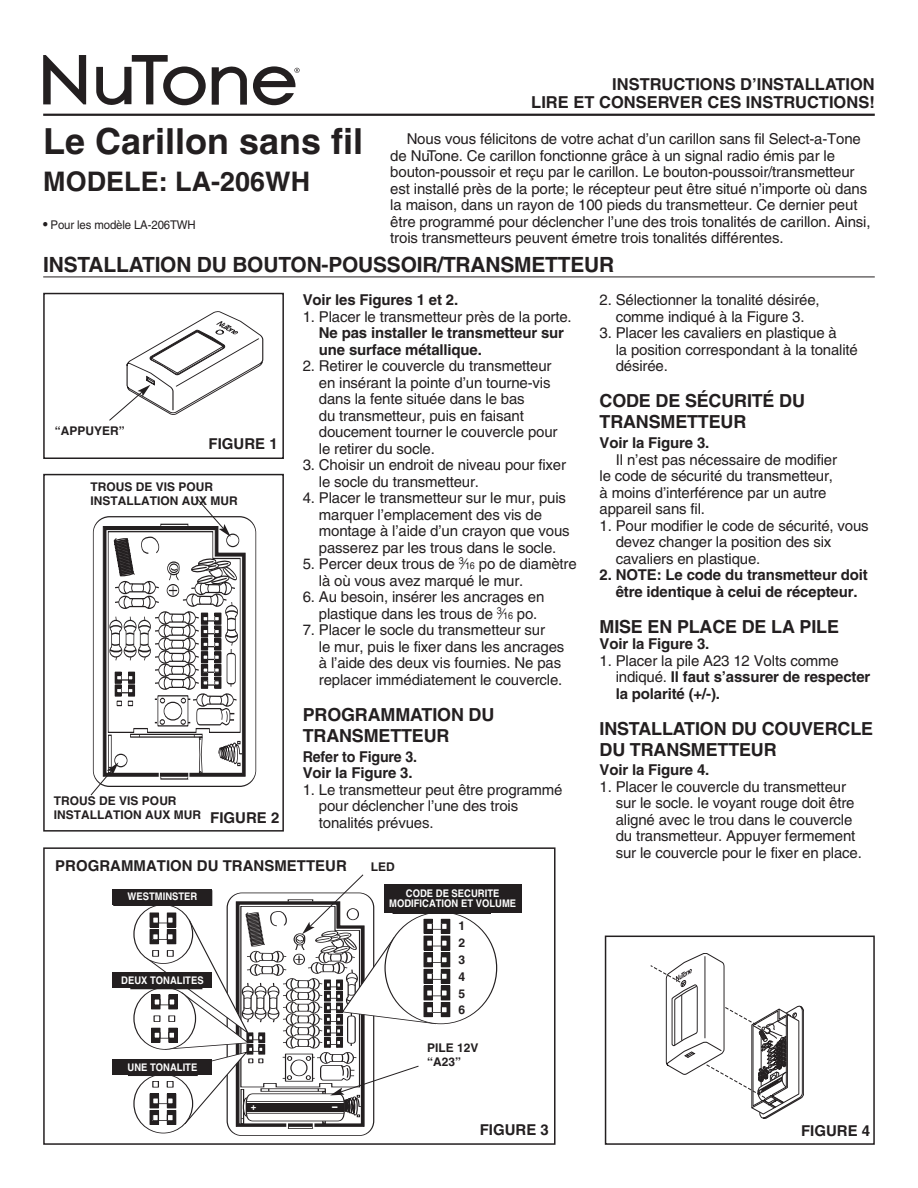
<style>
.page{position:relative;width:918px;height:1188px;background:#fff}
.page>*{position:absolute;margin:0;border:0;box-sizing:border-box;transform-origin:0 0}
.t1{font:700 36px "Helvetica";color:#231f20}
.t2{font:700 27px "Helvetica";color:#231f20}
.t3{font:700 21px "Helvetica";letter-spacing:-.01em;color:#231f20}
.t4{font:700 18px/21px "Helvetica";letter-spacing:-.01em;color:#231f20}
.t5{font:700 16.5px/18px "Helvetica";color:#231f20;text-align:right}
.t6{font:15px/16.5px "Helvetica";letter-spacing:-.01em;color:#231f20}
.t7{font:700 15px/16.5px "Helvetica";letter-spacing:-.01em;color:#231f20}
.t8{font:700 15px/16.5px "Helvetica";letter-spacing:-.01em;color:#231f20;scale:.95 1}
.t9{font:700 12.15px/12.3px "Helvetica";color:#fff;text-align:center}
.t10{font:700 12.15px "Helvetica";color:#231f20}
.t11{font:700 12px/13.5px "Helvetica";color:#231f20}
.t12{font:12px "Helvetica";letter-spacing:-.01em;color:#231f20;scale:.95 1}
.t13{font:900 10.8px "Helvetica";color:#fff}
.t14{font:700 10.5px/10.5px "Helvetica";color:#fff;text-align:center;scale:.9 1}
.t15{font:900 9.45px "Helvetica";color:#fff}
.s1{font-weight:700;font-size:13.5px}
.s2{font-size:9.75px}
.s3{font-weight:400}
</style>
<div class="page">
<div style="left:43px;top:474px;width:241px;height:358px;border:2px solid #231f20"></div>
<hr style="left:43px;top:114px;width:832px;height:2px;background:#231f20">
<svg style="left:43px;top:55px;width:43px;height:49px"></svg>
<svg style="left:253px;top:66px;width:47px;height:39px"></svg>
<svg style="left:96px;top:55px;width:110px;height:51px"></svg>
<svg style="left:212px;top:66px;width:35px;height:39px"></svg>
<div style="left:43px;top:293px;width:241px;height:166px;border:2px solid #231f20"></div>
<svg style="left:109px;top:311px;width:154px;height:110px"></svg>
<svg style="left:90px;top:496px;width:156px;height:300px"></svg>
<div style="left:441px;top:953px;width:9px;height:14px;background:#231f20"></div>
<div style="left:441px;top:969px;width:9px;height:14px;background:#231f20"></div>
<div style="left:441px;top:986px;width:9px;height:14px;background:#231f20"></div>
<div style="left:441px;top:985px;width:9px;height:16px;border:1px solid #231f20"></div>
<div style="left:441px;top:1002px;width:9px;height:15px;background:#231f20"></div>
<div style="left:441px;top:936px;width:9px;height:14px;background:#231f20"></div>
<div style="left:441px;top:935px;width:9px;height:16px;border:1px solid #231f20"></div>
<div style="left:128px;top:1060px;width:69px;height:16px;border:1px solid #231f20"></div>
<div style="left:131px;top:974px;width:71px;height:15px;border:1px solid #231f20"></div>
<div style="left:113px;top:890px;width:99px;height:16px;border:1px solid #231f20"></div>
<div style="left:441px;top:919px;width:9px;height:14px;background:#231f20"></div>
<div style="left:43px;top:847px;width:513px;height:298px;border:2px solid #231f20"></div>
<svg style="left:144px;top:874px;width:303px;height:255px"></svg>
<svg style="left:650px;top:953px;width:154px;height:166px"></svg>
<div style="left:605px;top:936px;width:270px;height:209px;border:2px solid #231f20"></div>
<hr style="left:43px;top:277px;width:832px;height:1px;background:#231f20">
<div style="left:113px;top:889px;width:99px;height:15px;background:#231f20"></div>
<div style="left:113px;top:972px;width:99px;height:16px;background:#231f20"></div>
<div style="left:113px;top:1059px;width:99px;height:16px;background:#231f20"></div>
<div style="left:384px;top:884px;width:137px;height:29px;background:#231f20"></div>
<h1 class="t1" style="left:43px;top:127px;width:322px">Le Carillon sans fil</h1>
<h2 class="t2" style="left:43px;top:171px;width:269px">MODELE: LA-206WH</h2>
<p class="t12" style="left:43px;top:220px;width:162px"><span class="s1">•</span> Pour les modèle LA-206TWH</p>
<p class="t5" style="left:531px;top:77px;width:345px">INSTRUCTIONS D’INSTALLATION<br>LIRE ET CONSERVER CES INSTRUCTIONS!</p>
<p class="t6" style="left:390px;top:132px;width:482px;text-indent:16px">Nous vous félicitons de votre achat d’un carillon sans fil Select-a-Tone de NuTone. Ce carillon fonctionne grâce à un signal radio émis par le bouton-poussoir et reçu par le carillon. Le bouton-poussoir/transmetteur est installé près de la porte; le récepteur peut être situé n’importe où dans la maison, dans un rayon de 100 pieds du transmetteur. Ce dernier peut être programmé pour déclencher l’une des trois tonalités de carillon. Ainsi, trois transmetteurs peuvent émetre trois tonalités différentes.</p>
<h3 class="t3" style="left:43px;top:256px;width:573px">INSTALLATION DU BOUTON-POUSSOIR/TRANSMETTEUR</h3>
<p class="t11" style="left:55px;top:425px;width:72px">“APPUYER”</p>
<p class="t7" style="left:209px;top:436px;width:71px">FIGURE 1</p>
<p class="t11" style="left:91px;top:481px;width:149px">TROUS DE VIS POUR<br>INSTALLATION AUX MUR</p>
<p class="t11" style="left:54px;top:795px;width:149px">TROUS DE VIS POUR<br>INSTALLATION AUX MUR</p>
<p class="t7" style="left:210px;top:811px;width:71px">FIGURE 2</p>
<p class="t7" style="left:303px;top:293px;width:157px">Voir les Figures 1 et 2.</p>
<p class="t6" style="left:303px;top:310px;width:270px">1. Placer le transmetteur près de la porte.</p>
<p class="t7" style="left:319px;top:326px;width:247px">Ne pas installer le transmetteur sur une surface métallique.</p>
<p class="t6" style="left:319px;top:359px;width:240px;text-indent:-16px">2. Retirer le couvercle du transmetteur en insérant la pointe d’un tourne-vis dans la fente située dans le bas<br>du transmetteur, puis en faisant doucement tourner le couvercle pour le retirer du socle.</p>
<p class="t6" style="left:319px;top:458px;width:249px;text-indent:-16px">3. Choisir un endroit de niveau pour fixer le socle du transmetteur.</p>
<p class="t6" style="left:319px;top:491px;width:252px;text-indent:-16px">4. Placer le transmetteur sur le mur, puis marquer l’emplacement des vis de montage à l’aide d’un crayon que vous passerez par les trous dans le socle.</p>
<p class="t6" style="left:319px;top:557px;width:259px;text-indent:-16px">5. Percer deux trous de <sup>3</sup>⁄<span class="s2">16</span> po de diamètre là où vous avez marqué le mur.</p>
<p class="t6" style="left:319px;top:590px;width:227px;text-indent:-16px">6. Au besoin, insérer les ancrages en plastique dans les trous de <sup>3</sup>⁄<span class="s2">16</span> po.</p>
<p class="t6" style="left:319px;top:623px;width:247px;text-indent:-16px">7. Placer le socle du transmetteur sur<br>le mur, puis le fixer dans les ancrages à l’aide des deux vis fournies. Ne pas replacer immédiatement le couvercle.</p>
<p class="t4" style="left:303px;top:705px;width:193px">PROGRAMMATION DU<br>TRANSMETTEUR</p>
<p class="t8" style="left:303px;top:749px;width:122px">Refer to Figure 3.<br>Voir la Figure 3.</p>
<p class="t6" style="left:319px;top:782px;width:245px;text-indent:-16px">1. Le transmetteur peut être programmé pour déclencher l’une des trois tonalités prévues.</p>
<p class="t7" style="left:55px;top:858px;width:293px">PROGRAMMATION DU TRANSMETTEUR</p>
<p class="t11" style="left:371px;top:861px;width:26px">LED</p>
<p class="t14" style="left:389px;top:889px;width:143px">CODE DE SECURITE<br>MODIFICATION ET VOLUME</p>
<p class="t9" style="left:118px;top:893px;width:91px">WESTMINSTER</p>
<p class="t9" style="left:397px;top:889px;width:93px">SECURITY<br>CODE SETTING</p>
<p class="t14" style="left:128px;top:892px;width:79px">WESTMINSTER</p>
<p class="t10" style="left:458px;top:938px;width:8px">2</p>
<p class="t14" style="left:121px;top:976px;width:93px">DEUX TONALITES</p>
<p class="t9" style="left:134px;top:977px;width:67px">TWO NOTE</p>
<p class="t14" style="left:128px;top:1063px;width:79px">UNE TONALITE</p>
<p class="t9" style="left:131px;top:1063px;width:65px">ONE NOTE</p>
<p class="t15" style="left:251px;top:1103px;width:8px">+</p>
<p class="t13" style="left:332px;top:1102px;width:7px">–</p>
<p class="t10" style="left:458px;top:955px;width:8px">3</p>
<p class="t10" style="left:458px;top:972px;width:8px">4</p>
<p class="t10" style="left:458px;top:988px;width:8px">5</p>
<p class="t10" style="left:458px;top:1005px;width:8px">6</p>
<p class="t11" style="left:427px;top:1042px;width:53px">PILE 12V “A23”</p>
<p class="t7" style="left:480px;top:1123px;width:71px">FIGURE 3</p>
<p class="t6" style="left:600px;top:293px;width:222px;text-align:center">2. Sélectionner la tonalité désirée, comme indiqué à la Figure 3.</p>
<p class="t6" style="left:616px;top:326px;width:244px;text-indent:-16px">3. Placer les cavaliers en plastique à<br>la position correspondant à la tonalité désirée.</p>
<p class="t4" style="left:600px;top:392px;width:207px">CODE DE SÉCURITÉ DU<br>TRANSMETTEUR</p>
<p class="t7" style="left:600px;top:436px;width:111px">Voir la Figure 3.</p>
<p class="t6" style="left:600px;top:452px;width:239px;text-indent:16px">Il n’est pas nécessaire de modifier le code de sécurité du transmetteur, à moins d’interférence par un autre appareil sans fil.</p>
<p class="t6" style="left:616px;top:518px;width:255px;text-indent:-16px">1. Pour modifier le code de sécurité, vous devez changer la position des six cavaliers en plastique.</p>
<p class="t7" style="left:600px;top:568px;width:270px;text-align:center">2. NOTE: Le code du transmetteur doit être identique à celui de récepteur.</p>
<p class="t4" style="left:600px;top:617px;width:241px">MISE EN PLACE DE LA PILE</p>
<p class="t7" style="left:600px;top:637px;width:111px">Voir la Figure 3.</p>
<p class="t7" style="left:616px;top:653px;width:256px;text-indent:-16px"><span class="s3">1. Placer la pile A23 12 Volts comme indiqué.</span> Il faut s’assurer de respecter la polarité (+/-).</p>
<p class="t4" style="left:600px;top:719px;width:275px">INSTALLATION DU COUVERCLE<br>DU TRANSMETTEUR</p>
<p class="t7" style="left:600px;top:763px;width:111px">Voir la Figure 4.</p>
<p class="t6" style="left:616px;top:780px;width:248px;text-indent:-16px">1. Placer le couvercle du transmetteur sur le socle. le voyant rouge doit être aligné avec le trou dans le couvercle du transmetteur. Appuyer fermement sur le couvercle pour le fixer en place.</p>
<p class="t7" style="left:801px;top:1123px;width:71px">FIGURE 4</p>
</div>
